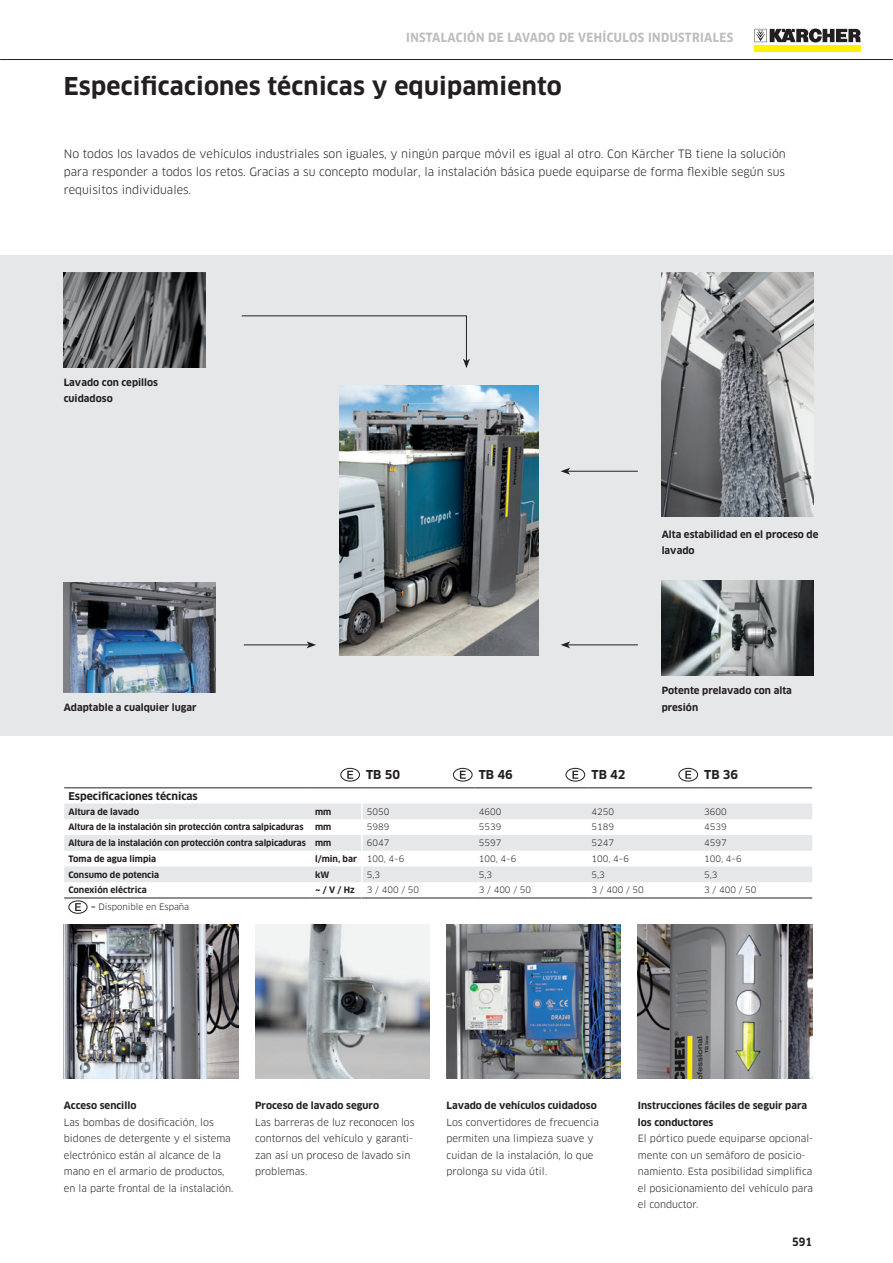
<style>
.page{position:relative;width:893px;height:1263px;background:#fff}
.page>*{position:absolute;margin:0;border:0;box-sizing:border-box;transform-origin:0 0}
.t1{font:700 24px "Clan Pro";letter-spacing:.01em;color:#231f20}
.t2{font:700 condensed 12.3px "Clan Pro";letter-spacing:.03em;color:#bcbdc0}
.t3{font:700 12px "Clan Pro";color:#231f20}
.t4{font:11.25px/18px "Clan Pro";color:#231f20;text-align:justify}
.t5{font:700 condensed 11.25px "Clan Pro";color:#231f20}
.t6{font:700 10.5px "Clan Pro";color:#231f20}
.t7{font:9.75px/16.5px "Clan Pro";color:#231f20}
.t8{font:700 9.75px/16.5px "Clan Pro";color:#231f20}
.t9{font:700 8.7px "Clan Pro";letter-spacing:-.005em;color:#231f20}
.t10{font:8.7px "Clan Pro";color:#231f20}
.s1{font-weight:400}
</style>
<div class="page">
<hr style="left:0;top:59px;width:893px;height:1px;background:#231f20">
<svg style="left:754px;top:29px;width:107px;height:13px"></svg>
<div style="left:754px;top:45px;width:107px;height:7px;background:#fff101"></div>
<div style="left:0;top:255px;width:893px;height:481px;background:#e6e7e9"></div>
<img style="left:339px;top:386px;width:200px;height:270px">
<svg style="left:64px;top:788px;width:748px;height:110px"></svg>
<svg style="left:363px;top:803px;width:449px;height:79px;fill:#e6e7e9"></svg>
<hr style="left:311px;top:787px;width:51px;height:1px;background:#231f20">
<hr style="left:362px;top:787px;width:113px;height:1px;background:#231f20">
<hr style="left:475px;top:787px;width:112px;height:1px;background:#231f20">
<hr style="left:587px;top:787px;width:113px;height:1px;background:#231f20">
<hr style="left:700px;top:787px;width:112px;height:1px;background:#231f20">
<hr style="left:64px;top:787px;width:247px;height:1px;background:#231f20">
<hr style="left:362px;top:898px;width:113px;height:1px;background:#231f20">
<hr style="left:475px;top:898px;width:112px;height:1px;background:#231f20">
<hr style="left:587px;top:898px;width:113px;height:1px;background:#231f20">
<hr style="left:700px;top:898px;width:112px;height:1px;background:#231f20">
<img style="left:255px;top:925px;width:174px;height:153px">
<img style="left:446px;top:925px;width:175px;height:153px">
<img style="left:638px;top:925px;width:174px;height:153px">
<img style="left:64px;top:925px;width:174px;height:153px">
<img style="left:64px;top:582px;width:151px;height:111px">
<svg style="left:241px;top:315px;width:229px;height:53px"></svg>
<hr style="left:568px;top:471px;width:70px;height:1px;background:#231f20">
<svg style="left:561px;top:468px;width:9px;height:7px"></svg>
<hr style="left:244px;top:644px;width:65px;height:1px;background:#231f20">
<svg style="left:307px;top:641px;width:9px;height:7px"></svg>
<hr style="left:568px;top:644px;width:70px;height:1px;background:#231f20">
<svg style="left:561px;top:641px;width:9px;height:7px"></svg>
<img style="left:64px;top:273px;width:142px;height:94px">
<img style="left:662px;top:273px;width:151px;height:244px">
<img style="left:662px;top:581px;width:151px;height:95px">
<div style="left:340px;top:768px;width:20px;height:13px;border:1px solid #231f20;border-radius:50%"></div>
<svg style="left:347px;top:771px;width:6px;height:8px"></svg>
<div style="left:453px;top:768px;width:20px;height:13px;border:1px solid #231f20;border-radius:50%"></div>
<svg style="left:460px;top:771px;width:6px;height:8px"></svg>
<div style="left:678px;top:768px;width:20px;height:13px;border:1px solid #231f20;border-radius:50%"></div>
<svg style="left:685px;top:771px;width:6px;height:8px"></svg>
<div style="left:566px;top:768px;width:19px;height:13px;border:1px solid #231f20;border-radius:50%"></div>
<svg style="left:572px;top:771px;width:6px;height:8px"></svg>
<div style="left:68px;top:900px;width:20px;height:14px;border:1px solid #231f20;border-radius:50%"></div>
<svg style="left:64px;top:803px;width:299px;height:108px"></svg>
<p class="t2" style="left:406px;top:30px;width:329px">INSTALACIÓN DE LAVADO DE VEHÍCULOS INDUSTRIALES</p>
<h1 class="t1" style="left:64px;top:73px;width:499px">Especificaciones técnicas y equipamiento</h1>
<p class="t4" style="left:64px;top:145px;width:724px">No todos los lavados de vehículos industriales son iguales, y ningún parque móvil es igual al otro. Con Kärcher TB tiene la solución para responder a todos los retos. Gracias a su concepto modular, la instalación básica puede equiparse de forma flexible según sus requisitos individuales.</p>
<p class="t8" style="left:64px;top:374px;width:96px">Lavado con cepillos cuidadoso</p>
<p class="t8" style="left:662px;top:526px;width:158px">Alta estabilidad en el proceso de lavado</p>
<p class="t8" style="left:662px;top:682px;width:132px">Potente prelavado con alta</p>
<p class="t8" style="left:64px;top:699px;width:134px">Adaptable a cualquier lugar</p>
<p class="t8" style="left:662px;top:699px;width:38px">presión</p>
<p class="t3" style="left:366px;top:768px;width:36px">TB 50</p>
<p class="t3" style="left:479px;top:768px;width:36px">TB 46</p>
<p class="t3" style="left:591px;top:768px;width:36px">TB 42</p>
<p class="t3" style="left:704px;top:768px;width:36px">TB 36</p>
<p class="t6" style="left:68px;top:790px;width:131px">Especificaciones técnicas</p>
<p class="t9" style="left:68px;top:806px;width:72px">Altura de lavado</p>
<p class="t9" style="left:315px;top:806px;width:18px">mm</p>
<p class="t10" style="left:367px;top:806px;width:24px">5050</p>
<p class="t10" style="left:479px;top:806px;width:24px">4600</p>
<p class="t10" style="left:591px;top:806px;width:24px">4250</p>
<p class="t10" style="left:704px;top:806px;width:24px">3600</p>
<p class="t9" style="left:68px;top:822px;width:237px">Altura de la instalación sin protección contra salpicaduras</p>
<p class="t9" style="left:315px;top:822px;width:18px">mm</p>
<p class="t10" style="left:367px;top:822px;width:24px">5989</p>
<p class="t10" style="left:479px;top:822px;width:24px">5539</p>
<p class="t10" style="left:591px;top:822px;width:24px">5189</p>
<p class="t10" style="left:704px;top:822px;width:24px">4539</p>
<p class="t9" style="left:68px;top:838px;width:264px">Altura de la instalación con protección contra salpicaduras mm</p>
<p class="t10" style="left:367px;top:838px;width:24px">6047</p>
<p class="t10" style="left:479px;top:838px;width:24px">5597</p>
<p class="t10" style="left:591px;top:838px;width:24px">5247</p>
<p class="t10" style="left:704px;top:838px;width:24px">4597</p>
<p class="t9" style="left:68px;top:853px;width:89px">Toma de agua limpia</p>
<p class="t9" style="left:315px;top:853px;width:91px">l/min, bar <span class="s1">100, 4–6</span></p>
<p class="t10" style="left:479px;top:853px;width:39px">100, 4–6</p>
<p class="t10" style="left:591px;top:853px;width:39px">100, 4–6</p>
<p class="t10" style="left:704px;top:853px;width:39px">100, 4–6</p>
<p class="t9" style="left:68px;top:869px;width:92px">Consumo de potencia</p>
<p class="t9" style="left:315px;top:869px;width:16px">kW</p>
<p class="t10" style="left:367px;top:869px;width:15px">5,3</p>
<p class="t10" style="left:479px;top:869px;width:15px">5,3</p>
<p class="t10" style="left:591px;top:869px;width:15px">5,3</p>
<p class="t10" style="left:704px;top:869px;width:15px">5,3</p>
<p class="t9" style="left:68px;top:885px;width:80px">Conexión eléctrica</p>
<p class="t9" style="left:315px;top:885px;width:41px">~ / V / Hz</p>
<p class="t10" style="left:367px;top:885px;width:54px">3 / 400 / 50</p>
<p class="t10" style="left:479px;top:885px;width:54px">3 / 400 / 50</p>
<p class="t10" style="left:591px;top:885px;width:54px">3 / 400 / 50</p>
<p class="t10" style="left:704px;top:885px;width:54px">3 / 400 / 50</p>
<p class="t10" style="left:91px;top:902px;width:100px">= Disponible en España</p>
<p class="t8" style="left:64px;top:1097px;width:74px">Acceso sencillo</p>
<p class="t7" style="left:64px;top:1114px;width:171px">Las bombas de dosificación, los bidones de detergente y el sistema electrónico están al alcance de la mano en el armario de productos, en la parte frontal de la instalación.</p>
<p class="t8" style="left:255px;top:1097px;width:125px">Proceso de lavado seguro</p>
<p class="t7" style="left:255px;top:1114px;width:161px">Las barreras de luz reconocen los contornos del vehículo y garanti&shy;zan así un proceso de lavado sin problemas.</p>
<p class="t8" style="left:446px;top:1097px;width:152px">Lavado de vehículos cuidadoso</p>
<p class="t7" style="left:446px;top:1114px;width:154px">Los convertidores de frecuencia permiten una limpieza suave y cuidan de la instalación, lo que prolonga su vida útil.</p>
<p class="t8" style="left:638px;top:1097px;width:171px">Instrucciones fáciles de seguir para los conductores</p>
<p class="t7" style="left:638px;top:1130px;width:177px">El pórtico puede equiparse opcional&shy;mente con un semáforo de posicio&shy;namiento. Esta posibilidad simplifica el posicionamiento del vehículo para el conductor.</p>
<p class="t5" style="left:792px;top:1236px;width:21px">591</p>
</div>
